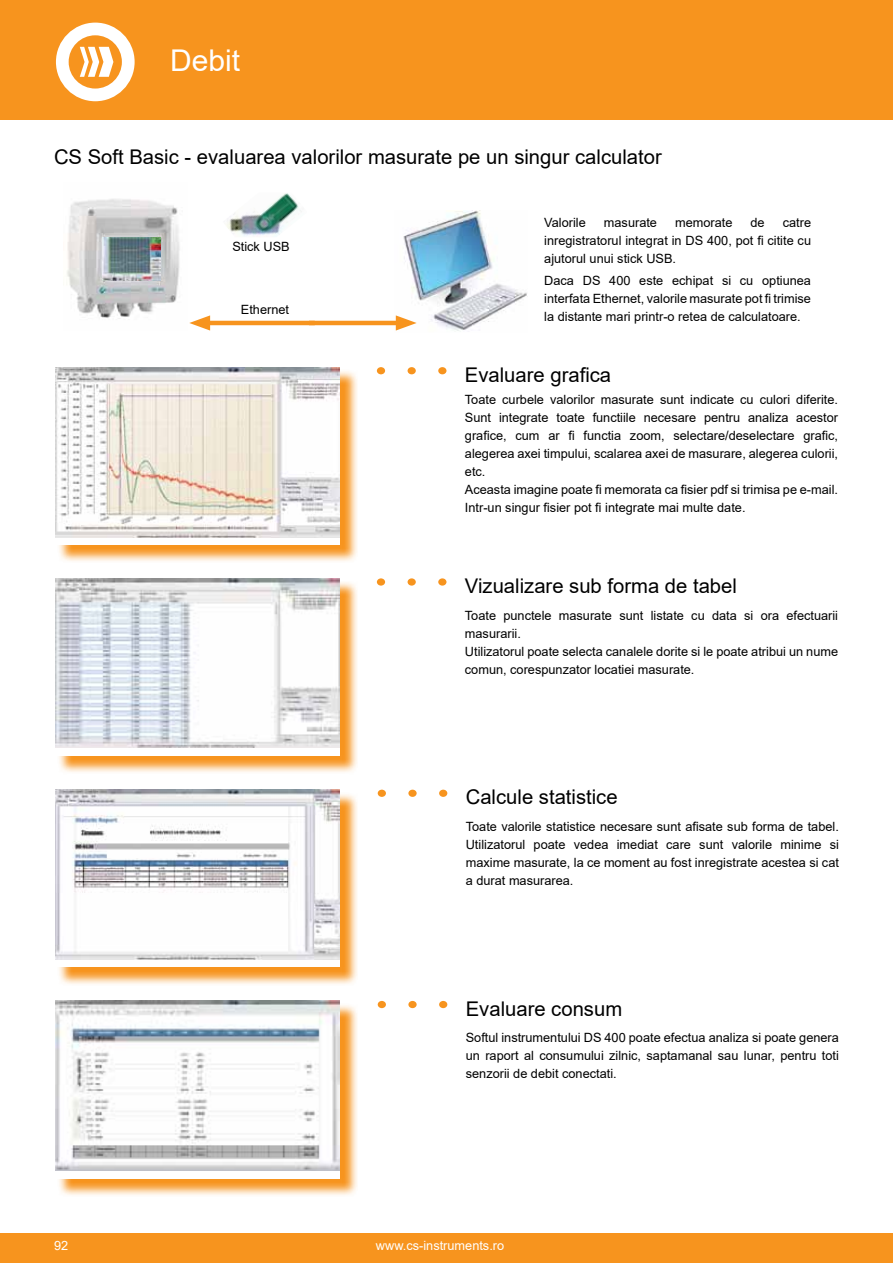
<style>
.page{position:relative;width:893px;height:1263px;background:#fff}
.page>*{position:absolute;margin:0;border:0;box-sizing:border-box;transform-origin:0 0}
.t1{font:30px "Arial";color:#fff}
.t2{font:20.25px "Arial";color:#000}
.t3{font:12.75px/18px "Arial";color:#000;text-align:justify}
.t4{font:12.75px "Arial";color:#fff}
</style>
<div class="page">
<div style="left:0;top:0;width:893px;height:120px;background:#f7941e"></div>
<div style="left:0;top:1233px;width:893px;height:30px;background:#f7941e"></div>
<svg style="left:56px;top:23px;width:79px;height:78px"></svg>
<svg style="left:59px;top:371px;width:298px;height:190px;background:#f9bb71"></svg>
<div style="left:55px;top:367px;width:285px;height:178px;background:#fff"></div>
<img style="left:55px;top:367px;width:285px;height:170px">
<svg style="left:59px;top:582px;width:298px;height:190px;background:#f9bb71"></svg>
<div style="left:55px;top:578px;width:285px;height:178px;background:#fff"></div>
<img style="left:55px;top:578px;width:285px;height:170px">
<svg style="left:59px;top:794px;width:298px;height:190px;background:#f9ba6e"></svg>
<div style="left:55px;top:790px;width:285px;height:177px;background:#fff"></div>
<img style="left:55px;top:790px;width:285px;height:169px">
<div style="left:377px;top:367px;width:8px;height:7px;background:#f7941e;border-radius:50%"></div>
<div style="left:408px;top:367px;width:8px;height:7px;background:#f7941e;border-radius:50%"></div>
<div style="left:438px;top:367px;width:8px;height:7px;background:#f7941e;border-radius:50%"></div>
<svg style="left:59px;top:1005px;width:298px;height:190px;background:#f9bd76"></svg>
<div style="left:55px;top:1001px;width:285px;height:177px;background:#fff"></div>
<img style="left:55px;top:1001px;width:285px;height:169px">
<div style="left:377px;top:578px;width:8px;height:8px;background:#f7941e;border-radius:50%"></div>
<div style="left:408px;top:578px;width:8px;height:8px;background:#f7941e;border-radius:50%"></div>
<div style="left:438px;top:578px;width:8px;height:8px;background:#f7941e;border-radius:50%"></div>
<div style="left:378px;top:790px;width:8px;height:7px;background:#f7941e;border-radius:50%"></div>
<div style="left:408px;top:790px;width:9px;height:7px;background:#f7941e;border-radius:50%"></div>
<div style="left:439px;top:790px;width:8px;height:7px;background:#f7941e;border-radius:50%"></div>
<div style="left:378px;top:1001px;width:8px;height:7px;background:#f7941e;border-radius:50%"></div>
<div style="left:408px;top:1001px;width:9px;height:7px;background:#f7941e;border-radius:50%"></div>
<div style="left:439px;top:1001px;width:8px;height:7px;background:#f7941e;border-radius:50%"></div>
<img style="left:394px;top:210px;width:133px;height:121px">
<hr style="left:309px;top:321px;width:95px;height:4px;background:#f7941e">
<svg style="left:396px;top:315px;width:21px;height:16px"></svg>
<hr style="left:202px;top:321px;width:113px;height:4px;background:#f7941e">
<svg style="left:189px;top:315px;width:21px;height:16px"></svg>
<img style="left:67px;top:199px;width:113px;height:120px">
<img style="left:103px;top:237px;width:57px;height:43px">
<img style="left:226px;top:193px;width:76px;height:44px">
<h1 class="t1" style="left:170px;top:40px;width:72px">Debit</h1>
<h2 class="t2" style="left:54px;top:143px;width:609px">CS Soft Basic - evaluarea valorilor masurate pe un singur calculator</h2>
<p class="t3" style="left:232px;top:237px;width:59px">Stick USB</p>
<p class="t3" style="left:241px;top:300px;width:50px">Ethernet</p>
<p class="t3" style="left:544px;top:213px;width:43px">Valorile</p>
<p class="t3" style="left:604px;top:213px;width:55px">masurate</p>
<p class="t3" style="left:675px;top:213px;width:59px">memorate</p>
<p class="t3" style="left:750px;top:213px;width:16px">de</p>
<p class="t3" style="left:544px;top:213px;width:268px;text-indent:238px">catre inregistratorul integrat in DS 400, pot fi citite cu ajutorul unui stick USB.</p>
<p class="t3" style="left:544px;top:271px;width:268px">Daca DS 400 este echipat si cu optiunea interfata Ethernet, valorile masurate pot fi trimise la distante mari printr-o retea de calculatoare.</p>
<h2 class="t2" style="left:465px;top:361px;width:148px">Evaluare grafica</h2>
<p class="t3" style="left:465px;top:391px;width:375px;text-align:left">Toate curbele valorilor masurate sunt indicate cu culori diferite.<br>Sunt integrate toate functiile necesare pentru analiza acestor grafice, cum ar fi functia zoom, selectare/deselectare grafic, alegerea axei timpului, scalarea axei de masurare, alegerea culorii, etc.<br>Aceasta imagine poate fi memorata ca fisier pdf si trimisa pe e-mail.<br>Intr-un singur fisier pot fi integrate mai multe date.</p>
<h2 class="t2" style="left:465px;top:572px;width:273px">Vizualizare sub forma de tabel</h2>
<p class="t3" style="left:465px;top:606px;width:375px;text-align:left">Toate punctele masurate sunt listate cu data si ora efectuarii masurarii.<br>Utilizatorul poate selecta canalele dorite si le poate atribui un nume comun, corespunzator locatiei masurate.</p>
<h2 class="t2" style="left:466px;top:783px;width:153px">Calcule statistice</h2>
<p class="t3" style="left:466px;top:817px;width:375px">Toate valorile statistice necesare sunt afisate sub forma de tabel.<br>Utilizatorul poate vedea imediat care sunt valorile minime si maxime masurate, la ce moment au fost inregistrate acestea si cat a durat masurarea.</p>
<h2 class="t2" style="left:466px;top:994px;width:158px">Evaluare consum</h2>
<p class="t3" style="left:466px;top:1028px;width:375px">Softul instrumentului DS 400 poate efectua analiza si poate genera un raport al consumului zilnic, saptamanal sau lunar, pentru toti senzorii de debit conectati.</p>
<p class="t4" style="left:54px;top:1237px;width:16px">92</p>
<p class="t4" style="left:376px;top:1237px;width:130px">www.cs-instruments.ro</p>
</div>
